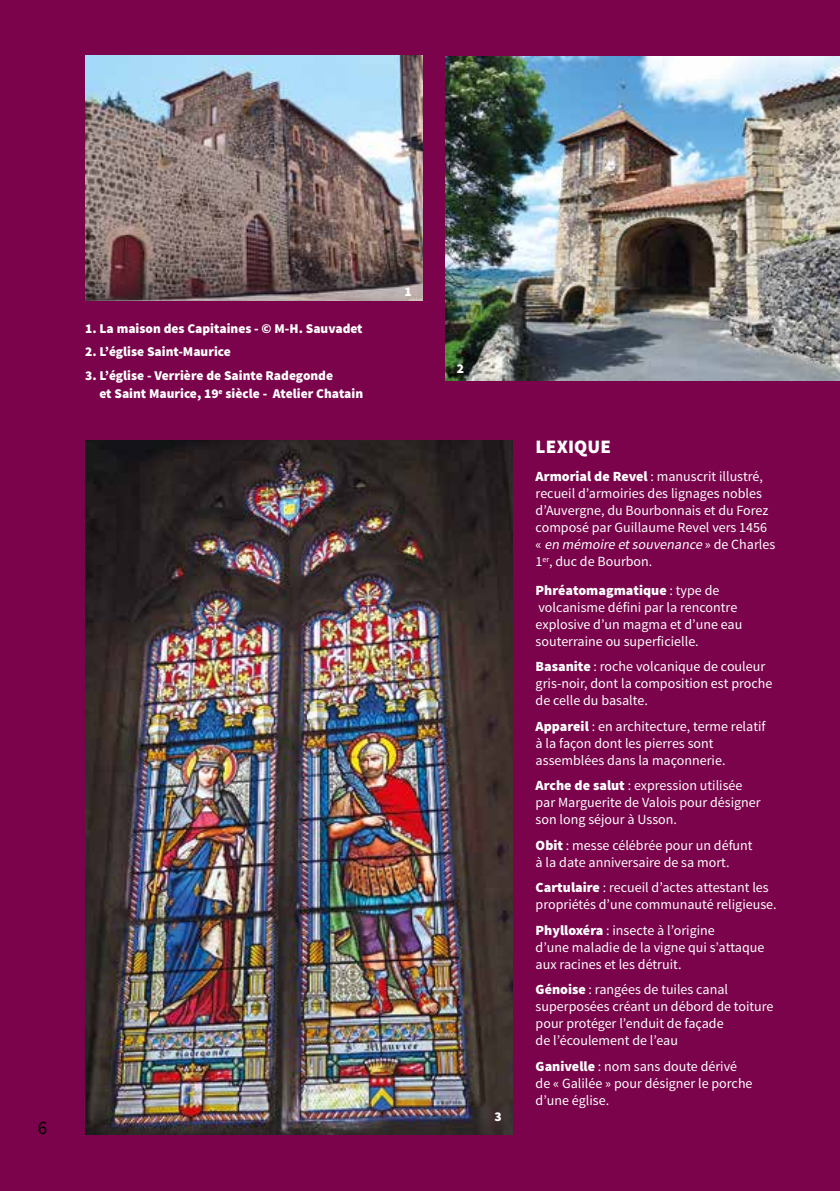
<style>
.page{position:relative;width:840px;height:1191px;background:#fff}
.page>*{position:absolute;margin:0;border:0;box-sizing:border-box;transform-origin:0 0}
.t1{font:900 19px "Source Sans Pro";letter-spacing:.01em;color:#fff}
.t2{font:19px "Source Sans Pro";color:#000}
.t3{font:14px/17px "Source Sans Pro";color:#fff}
.t4{font:900 13.4px/18px "Source Sans Pro";color:#fff}
.s1{font-weight:900}
.s2{font-style:italic}
</style>
<div class="page">
<div style="left:0;top:0;width:839px;height:1191px;background:#7a034b"></div>
<img style="left:85px;top:441px;width:427px;height:693px">
<img style="left:445px;top:57px;width:394px;height:324px">
<img style="left:85px;top:56px;width:337px;height:244px">
<p class="t4" style="left:85px;top:320px;width:279px">1. La maison des Capitaines - © M-H. Sauvadet</p>
<p class="t4" style="left:85px;top:343px;width:147px">2. L’église Saint-Maurice</p>
<p class="t4" style="left:99px;top:367px;width:265px;text-indent:-14px">3. L’église - Verrière de Sainte Radegonde<br>et Saint Maurice, 19<sup>e</sup> siècle - Atelier Chatain</p>
<p class="t4" style="left:404px;top:283px;width:9px">1</p>
<h1 class="t2" style="left:38px;top:1116px;width:11px">6</h1>
<p class="t4" style="left:456px;top:360px;width:9px">2</p>
<p class="t4" style="left:494px;top:1108px;width:9px">3</p>
<h1 class="t1" style="left:535px;top:434px;width:77px">LEXIQUE</h1>
<p class="t3" style="left:535px;top:468px;width:241px"><span class="s1">Armorial de Revel</span> : manuscrit illustré, recueil d’armoiries des lignages nobles d’Auvergne, du Bourbonnais et du Forez composé par Guillaume Revel vers 1456 « <span class="s2">en mémoire etsouvenance</span> » d e C h a r l e s 1<sup>er</sup>, duc de Bourbon.</p>
<p class="t3" style="left:535px;top:581px;width:208px"><span class="s1">Phréatomagmatique</span> : type de volcanisme défini par la rencontre explosive d’un magma et d’une eau souterraine ou superficielle.</p>
<p class="t3" style="left:535px;top:658px;width:238px"><span class="s1">Basanite</span> : roche volcanique de couleur gris-noir, dont la composition est proche de celle du basalte.</p>
<p class="t3" style="left:535px;top:717px;width:231px"><span class="s1">Appareil</span> : en architecture, terme relatif à la façon dont les pierres sont assemblées dans la maçonnerie.</p>
<p class="t3" style="left:535px;top:777px;width:226px"><span class="s1">Arche de salut</span> : expression utilisée par Marguerite de Valois pour désigner son long séjour à Usson.</p>
<p class="t3" style="left:535px;top:836px;width:218px"><span class="s1">Obit</span> : messe célébrée pour un défunt à la date anniversaire de sa mort.</p>
<p class="t3" style="left:535px;top:879px;width:242px"><span class="s1">Cartulaire</span> : recueil d’actes attestant les propriétés d’une communauté religieuse.</p>
<p class="t3" style="left:535px;top:921px;width:230px"><span class="s1">Phylloxéra</span> : insecte à l’origine<br>d’une maladie de la vigne qui s’attaque aux racines et les détruit.</p>
<p class="t3" style="left:535px;top:981px;width:239px"><span class="s1">Génoise</span> : rangées de tuiles canal superposées créant un débord de toiture pour protéger l’enduit de façade<br>de l’écoulement de l’eau</p>
<p class="t3" style="left:535px;top:1057px;width:218px"><span class="s1">Ganivelle</span> : nom sans doute dérivé de « Galilée » pour désigner le porche d’une église.</p>
</div>
